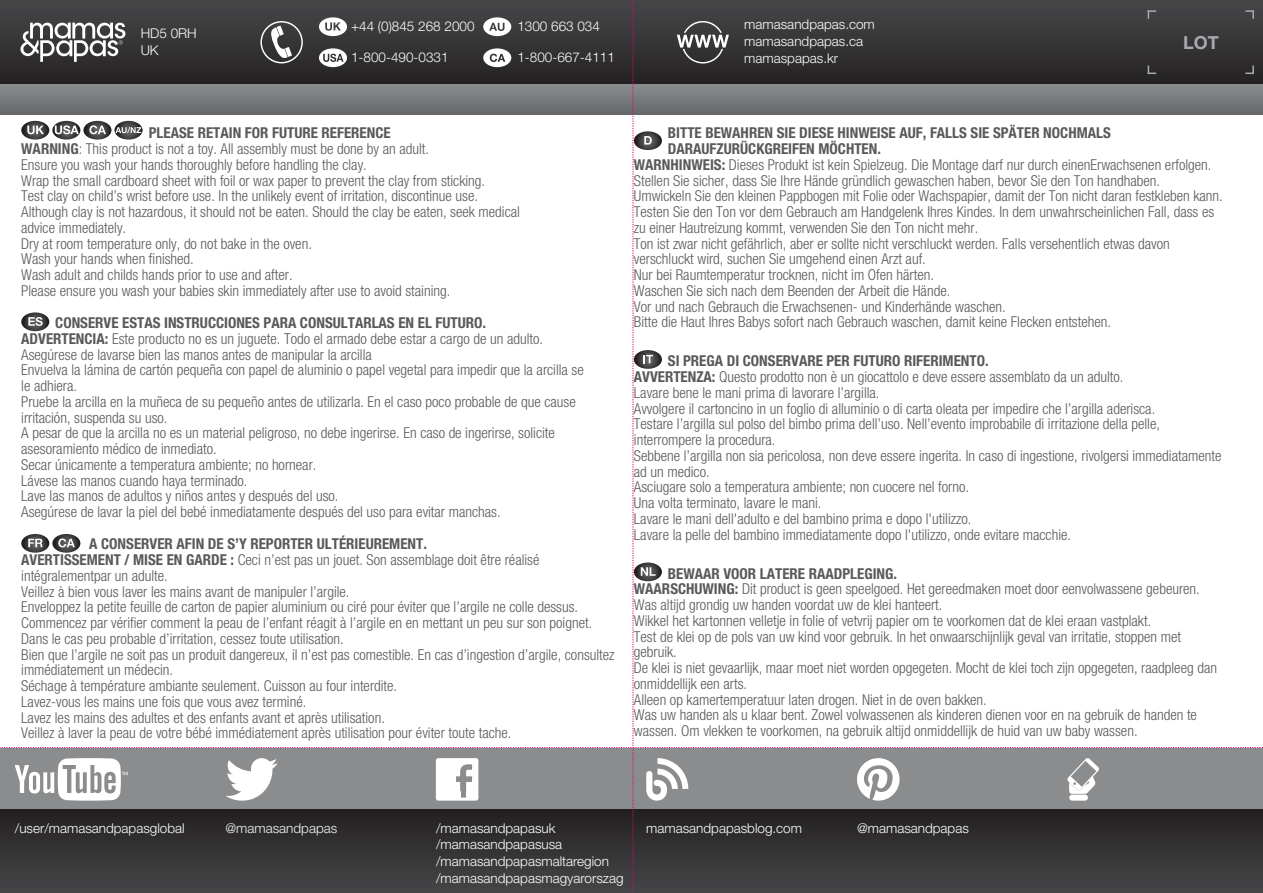
<style>
.page{position:relative;width:1263px;height:893px;background:#fff}
.page>*{position:absolute;margin:0;border:0;box-sizing:border-box;transform-origin:0 0}
.t1{font:700 18px "Helvetica Neue LT Std";color:#a7a9ac}
.t2{font:300 condensed 15px/15.8px "Helvetica Neue LT Std";color:#58595b}
.t3{font:700 condensed 15px "Helvetica Neue LT Std";color:#58595b}
.t4{font:300 13.5px/16.6px "Helvetica Neue LT Std";color:#fff}
.t5{font:300 13.5px "Helvetica Neue LT Std";color:#f5f5f5}
.s1{font-weight:700}
</style>
<div class="page">
<div style="left:0;top:0;width:1263px;height:84px;background:linear-gradient(to bottom,#474749,#262223)"></div>
<svg style="left:0;top:84px;width:1263px;height:31px;background:#77797b"></svg>
<svg style="left:21px;top:312px;width:28px;height:19px"></svg>
<svg style="left:21px;top:121px;width:122px;height:19px"></svg>
<svg style="left:21px;top:534px;width:59px;height:19px"></svg>
<svg style="left:1148px;top:10px;width:8px;height:9px"></svg>
<svg style="left:1148px;top:66px;width:8px;height:8px"></svg>
<svg style="left:1245px;top:66px;width:9px;height:8px"></svg>
<svg style="left:1245px;top:10px;width:9px;height:9px"></svg>
<svg style="left:0;top:747px;width:1263px;height:146px;background:#555456"></svg>
<svg style="left:15px;top:758px;width:113px;height:43px"></svg>
<svg style="left:225px;top:758px;width:53px;height:43px"></svg>
<svg style="left:436px;top:758px;width:42px;height:43px"></svg>
<svg style="left:857px;top:758px;width:42px;height:43px"></svg>
<svg style="left:1067px;top:758px;width:32px;height:43px"></svg>
<svg style="left:260px;top:21px;width:43px;height:42px"></svg>
<svg style="left:319px;top:48px;width:28px;height:19px"></svg>
<svg style="left:483px;top:17px;width:28px;height:19px"></svg>
<svg style="left:483px;top:48px;width:28px;height:19px"></svg>
<svg style="left:319px;top:17px;width:28px;height:19px"></svg>
<svg style="left:20px;top:23px;width:106px;height:39px"></svg>
<svg style="left:633px;top:0;width:96px;height:893px"></svg>
<p class="t4" style="left:141px;top:24px;width:58px">HD5 0RH<br>UK</p>
<p class="t4" style="left:744px;top:16px;width:132px">mamasandpapas.com mamasandpapas.ca mamaspapas.kr</p>
<p class="t4" style="left:351px;top:17px;width:125px">+44 (0)845 268 2000</p>
<p class="t4" style="left:351px;top:49px;width:99px">1-800-490-0331</p>
<p class="t4" style="left:517px;top:17px;width:84px">1300 663 034</p>
<p class="t4" style="left:517px;top:49px;width:99px">1-800-667-4111</p>
<p class="t1" style="left:1183px;top:31px;width:37px">LOT</p>
<p class="t2" style="left:21px;top:125px;width:500px;text-indent:128px"><span class="s1">PLEASE RETAIN FOR FUTURE REFERENCE<br>WARNING</span>: This product is not a toy. All assembly must be done by an adult.<br>Ensure you wash your hands thoroughly before handling the clay.<br>Wrap the small cardboard sheet with foil or wax paper to prevent the clay from sticking.<br>Test clay on child’s wrist before use. In the unlikely event of irritation, discontinue use.<br>Although clay is not hazardous, it should not be eaten. Should the clay be eaten, seek medical advice immediately.<br>Dry at room temperature only, do not bake in the oven.<br>Wash your hands when finished.<br>Wash adult and childs hands prior to use and after.<br>Please ensure you wash your babies skin immediately after use to avoid staining.</p>
<p class="t2" style="left:21px;top:315px;width:564px;text-indent:34px"><span class="s1">CONSERVE ESTAS INSTRUCCIONES PARA CONSULTARLAS EN EL FUTURO.<br>ADVERTENCIA:</span> Este producto no es un juguete. Todo el armado debe estar a cargo de un adulto.<br>Asegúrese de lavarse bien las manos antes de manipular la arcilla<br>Envuelva la lámina de cartón pequeña con papel de aluminio o papel vegetal para impedir que la arcilla se le adhiera.<br>Pruebe la arcilla en la muñeca de su pequeño antes de utilizarla. En el caso poco probable de que cause irritación, suspenda su uso.<br>A pesar de que la arcilla no es un material peligroso, no debe ingerirse. En caso de ingerirse, solicite asesoramiento médico de inmediato.<br>Secar únicamente a temperatura ambiente; no hornear.<br>Lávese las manos cuando haya terminado.<br>Lave las manos de adultos y niños antes y después del uso.<br>Asegúrese de lavar la piel del bebé inmediatamente después del uso para evitar manchas.</p>
<p class="t2" style="left:21px;top:536px;width:595px;text-indent:68px"><span class="s1">A CONSERVER AFIN DE S’Y REPORTER ULTÉRIEUREMENT.<br>AVERTISSEMENT / MISE EN GARDE :</span> Ceci n’est pas un jouet. Son assemblage doit être réalisé intégralementpar un adulte.<br>Veillez à bien vous laver les mains avant de manipuler l’argile.<br>Enveloppez la petite feuille de carton de papier aluminium ou ciré pour éviter que l’argile ne colle dessus.<br>Commencez par vérifier comment la peau de l’enfant réagit à l’argile en en mettant un peu sur son poignet.<br>Dans le cas peu probable d’irritation, cessez toute utilisation.<br>Bien que l’argile ne soit pas un produit dangereux, il n’est pas comestible. En cas d’ingestion d’argile, consultez immédiatement un médecin.<br>Séchage à température ambiante seulement. Cuisson au four interdite.<br>Lavez-vous les mains une fois que vous avez terminé.<br>Lavez les mains des adultes et des enfants avant et après utilisation.<br>Veillez à laver la peau de votre bébé immédiatement après utilisation pour éviter toute tache.</p>
<p class="t3" style="left:668px;top:124px;width:444px">BITTE BEWAHREN SIE DIESE HINWEISE AUF, FALLS SIE SPÄTER NOCHMALS</p>
<p class="t3" style="left:668px;top:140px;width:215px">DARAUFZURÜCKGREIFEN MÖCHTEN.</p>
<p class="t2" style="left:634px;top:156px;width:579px"><span class="s1">WARNHINWEIS:</span> Dieses Produkt ist kein Spielzeug. Die Montage darf nur durch einenErwachsenen erfolgen.</p>
<p class="t2" style="left:634px;top:172px;width:528px">Stellen Sie sicher, dass Sie Ihre Hände gründlich gewaschen haben, bevor Sie den Ton handhaben.</p>
<p class="t2" style="left:634px;top:188px;width:590px">Umwickeln Sie den kleinen Pappbogen mit Folie oder Wachspapier, damit der Ton nicht daran festkleben kann.</p>
<p class="t2" style="left:634px;top:204px;width:582px">Testen Sie den Ton vor dem Gebrauch am Handgelenk Ihres Kindes. In dem unwahrscheinlichen Fall, dass es</p>
<p class="t2" style="left:634px;top:219px;width:346px">zu einer Hautreizung kommt, verwenden Sie den Ton nicht mehr.</p>
<p class="t2" style="left:634px;top:235px;width:537px">Ton ist zwar nicht gefährlich, aber er sollte nicht verschluckt werden. Falls versehentlich etwas davon</p>
<p class="t2" style="left:634px;top:251px;width:293px">verschluckt wird, suchen Sie umgehend einen Arzt auf.</p>
<p class="t2" style="left:634px;top:267px;width:302px">Nur bei Raumtemperatur trocknen, nicht im Ofen härten.</p>
<p class="t2" style="left:634px;top:282px;width:318px">Waschen Sie sich nach dem Beenden der Arbeit die Hände.</p>
<p class="t2" style="left:634px;top:298px;width:373px">Vor und nach Gebrauch die Erwachsenen- und Kinderhände waschen.</p>
<p class="t2" style="left:634px;top:314px;width:479px">Bitte die Haut Ihres Babys sofort nach Gebrauch waschen, damit keine Flecken entstehen.</p>
<p class="t2" style="left:634px;top:353px;width:589px;text-indent:34px"><span class="s1">SI PREGA DI CONSERVARE PER FUTURO RIFERIMENTO.<br>AVVERTENZA:</span> Questo prodotto non è un giocattolo e deve essere assemblato da un adulto.<br>Lavare bene le mani prima di lavorare l’argilla.<br>Avvolgere il cartoncino in un foglio di alluminio o di carta oleata per impedire che l’argilla aderisca.<br>Testare l’argilla sul polso del bimbo prima dell’uso. Nell’evento improbabile di irritazione della pelle, interrompere la procedura.<br>Sebbene l’argilla non sia pericolosa, non deve essere ingerita. In caso di ingestione, rivolgersi immediatamente ad un medico.<br>Asciugare solo a temperatura ambiente; non cuocere nel forno.<br>Una volta terminato, lavare le mani.<br>Lavare le mani dell'adulto e del bambino prima e dopo l'utilizzo.<br>Lavare la pelle del bambino immediatamente dopo l'utilizzo, onde evitare macchie.</p>
<p class="t2" style="left:634px;top:565px;width:585px;text-indent:34px"><span class="s1">BEWAAR VOOR LATERE RAADPLEGING.<br>WAARSCHUWING:</span> Dit product is geen speelgoed. Het gereedmaken moet door eenvolwassene gebeuren.<br>Was altijd grondig uw handen voordat uw de klei hanteert.<br>Wikkel het kartonnen velletje in folie of vetvrij papier om te voorkomen dat de klei eraan vastplakt.<br>Test de klei op de pols van uw kind voor gebruik. In het onwaarschijnlijk geval van irritatie, stoppen met gebruik.<br>De klei is niet gevaarlijk, maar moet niet worden opgegeten. Mocht de klei toch zijn opgegeten, raadpleeg dan onmiddellijk een arts.<br>Alleen op kamertemperatuur laten drogen. Niet in de oven bakken.<br>Was uw handen als u klaar bent. Zowel volwassenen als kinderen dienen voor en na gebruik de handen te wassen. Om vlekken te voorkomen, na gebruik altijd onmiddellijk de huid van uw baby wassen.</p>
<p class="t4" style="left:15px;top:819px;width:171px">/user/mamasandpapasglobal</p>
<p class="t4" style="left:436px;top:819px;width:189px">/mamasandpapasuk /mamasandpapasusa /mamasandpapasmaltaregion /mamasandpapasmagyarorszag</p>
<p class="t5" style="left:225px;top:820px;width:113px">@mamasandpapas</p>
<p class="t4" style="left:646px;top:819px;width:157px">mamasandpapasblog.com</p>
<p class="t4" style="left:857px;top:819px;width:113px">@mamasandpapas</p>
</div>
